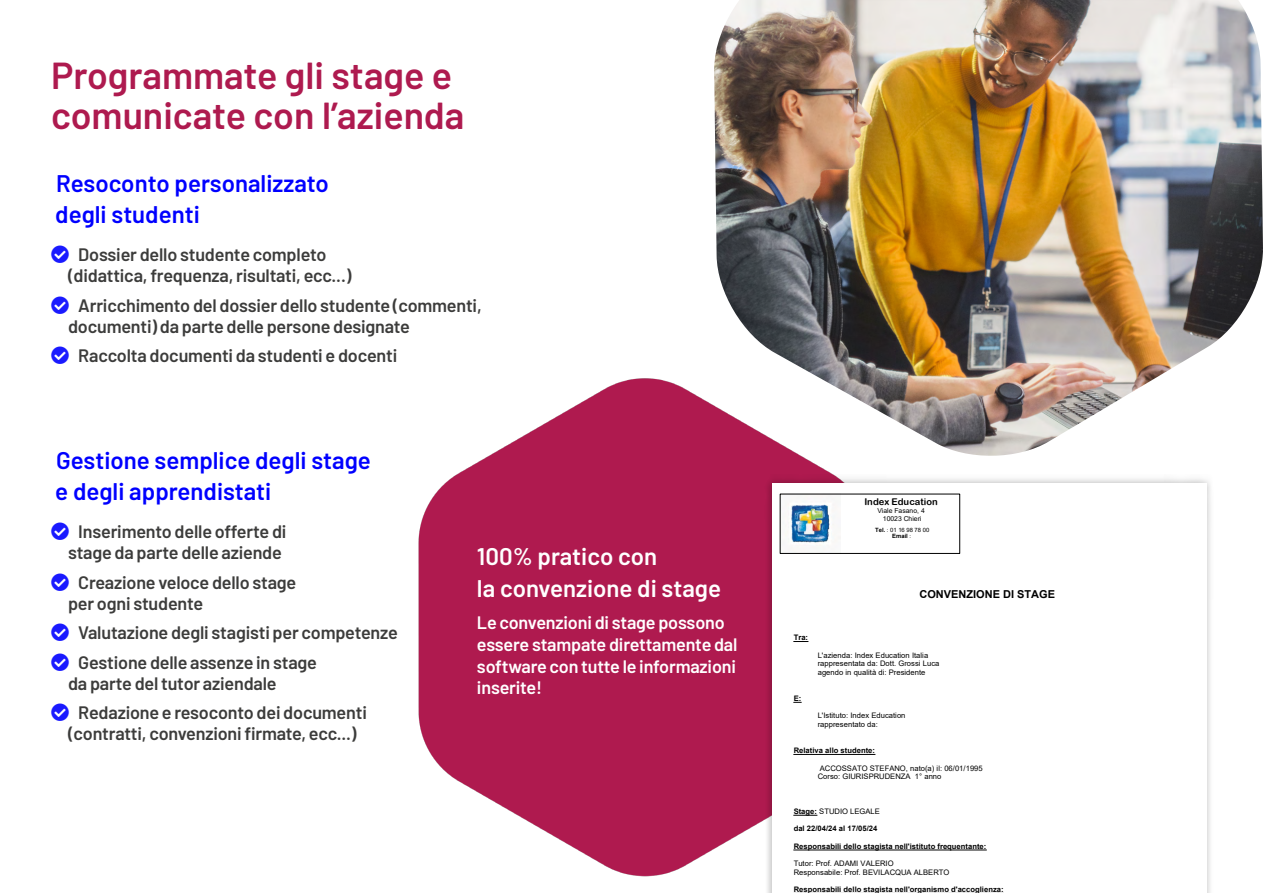
<style>
.page{position:relative;width:1263px;height:893px;background:#fff}
.page>*{position:absolute;margin:0;border:0;box-sizing:border-box;transform-origin:0 0}
.t1{font:600 37.5px/40.5px "Barlow";color:#ae1a4f}
.t2{font:600 24px/31.5px "Barlow";color:#00f}
.t3{font:600 24px/31.5px "Barlow";color:#fff}
.t4{font:600 18px/21px "Barlow";letter-spacing:-.01em;color:#3c3c3b}
.t5{font:600 18px/21.6px "Barlow";letter-spacing:-.01em;color:#fff}
.t6{font:700 10.95px "Arial";color:#000}
.t7{font:9.3px "Arial Rounded MT Bold";letter-spacing:.005em;color:#000}
.t8{font:7.5px/8.7px "Arial";letter-spacing:.005em;color:#000}
.t9{font:700 7.5px "Arial";color:#000}
.t10{font:6.75px/7.8px "Arial";letter-spacing:-.005em;color:#000;text-align:center}
.t11{font:5.85px/6.8px "Arial";letter-spacing:-.005em;color:#000;text-align:center}
.s1{font-weight:700}
</style>
<div class="page">
<img style="left:418px;top:378px;width:416px;height:499px">
<img style="left:714px;top:0;width:549px;height:461px">
<div style="left:763px;top:475px;width:451px;height:418px;background:#000;opacity:.29"></div>
<div style="left:772px;top:483px;width:434px;height:410px;background:#fff"></div>
<svg style="left:794px;top:641px;width:14px;height:1px"></svg>
<hr style="left:794px;top:754px;width:81px;height:1px;background:#000">
<svg style="left:794px;top:815px;width:23px;height:1px"></svg>
<hr style="left:794px;top:850px;width:192px;height:1px;background:#000">
<hr style="left:794px;top:892px;width:210px;height:1px;background:#000">
<img style="left:785px;top:501px;width:55px;height:49px">
<h1 class="t1" style="left:51px;top:52px;width:415px">Programmate gli stage e comunicate con l’azienda</h1>
<h2 class="t2" style="left:55px;top:166px;width:275px">Resoconto personalizzato degli studenti</h2>
<p class="t4" style="left:68px;top:243px;width:285px;text-indent:10px">Dossier dello studente completo (didattica, frequenza, risultati, ecc...)</p>
<p class="t4" style="left:68px;top:293px;width:415px;text-indent:10px">Arricchimento del dossier dello studente (commenti, documenti) da parte delle persone designate</p>
<p class="t4" style="left:78px;top:344px;width:320px">Raccolta documenti da studenti e docenti</p>
<h2 class="t2" style="left:55px;top:442px;width:317px">Gestione semplice degli stage e degli apprendistati</h2>
<p class="t4" style="left:68px;top:520px;width:220px;text-align:center">Inserimento delle offerte di stage da parte delle aziende</p>
<p class="t4" style="left:68px;top:570px;width:230px;text-indent:10px">Creazione veloce dello stage per ogni studente</p>
<p class="t4" style="left:78px;top:616px;width:321px;line-height:29.5px">Valutazione degli stagisti per competenze<br>Gestione delle assenze in stage</p>
<p class="t4" style="left:78px;top:667px;width:290px;line-height:29.5px;text-indent:-10px">da parte del tutor aziendale<br>Redazione e resoconto dei documenti</p>
<p class="t4" style="left:68px;top:722px;width:290px">(contratti, convenzioni firmate, ecc...)</p>
<h2 class="t3" style="left:477px;top:539px;width:246px">100% pratico con<br>la convenzione di stage</h2>
<p class="t5" style="left:477px;top:611px;width:262px">Le convenzioni di stage possono essere stampate direttamente dal software con tutte le informazioni inserite!</p>
<p class="t7" style="left:864px;top:496px;width:75px">Index Education</p>
<p class="t10" style="left:877px;top:507px;width:49px">Viale Fasano, 4<br>10023 Chieri</p>
<p class="t11" style="left:875px;top:526px;width:56px"><span class="s1">Tel.</span> : 01 16 98 78 00<br><span class="s1">Email</span> :</p>
<p class="t6" style="left:919px;top:586px;width:137px">CONVENZIONE DI STAGE</p>
<p class="t9" style="left:794px;top:632px;width:16px">Tra:</p>
<p class="t9" style="left:794px;top:693px;width:9px">E:</p>
<p class="t8" style="left:818px;top:651px;width:123px">L'azienda: Index Education Italia rappresentata da: Dott. Grossi Luca agendo in qualità di: Presidente</p>
<p class="t8" style="left:818px;top:711px;width:89px">L'Istituto: Index Education rappresentato da:</p>
<p class="t9" style="left:794px;top:745px;width:83px">Relativa allo studente:</p>
<p class="t8" style="left:818px;top:764px;width:167px">ACCOSSATO STEFANO, nato(a) il: 06/01/1995<br>Corso: GIURISPRUDENZA 1° anno</p>
<p class="t8" style="left:794px;top:807px;width:88px"><span class="s1">Stage:</span> STUDIO LEGALE</p>
<p class="t9" style="left:794px;top:823px;width:85px">dal 22/04/24 al 17/05/24</p>
<p class="t9" style="left:794px;top:841px;width:194px">Responsabili dello stagista nell'istituto frequentante:</p>
<p class="t8" style="left:794px;top:859px;width:157px">Tutor: Prof. ADAMI VALERIO<br>Responsabile: Prof. BEVILACQUA ALBERTO</p>
<p class="t9" style="left:794px;top:884px;width:212px">Responsabili dello stagista nell'organismo d'accoglienza:</p>
</div>
